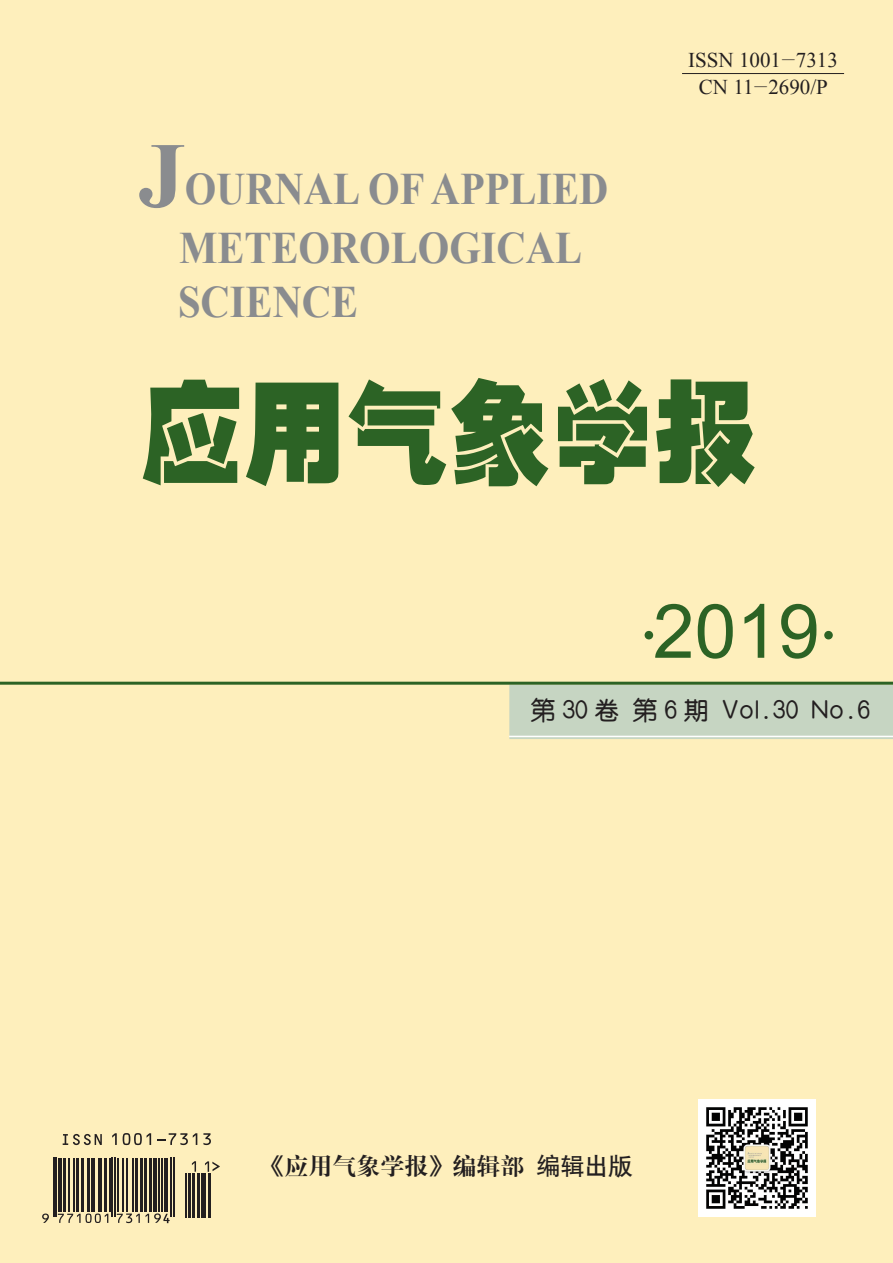
<style>
.page{position:relative;width:893px;height:1263px;background:#feefbc}
.page>*{position:absolute;margin:0;border:0;box-sizing:border-box;transform-origin:0 0}
.t1{font:114px "H Yb 4 gj";color:#2c6325;scale:.9 1}
.t2{font:700 93px "Times New Roman";color:#8a8c8f}
.t3{font:75px "Arial";color:#2c6325}
.t4{font:700 45px "Times New Roman";color:#8a8c8f;scale:.9 1}
.t5{font:25.5px "H Ye 3 gj";color:#231f20}
.t6{font:24px "H Ya 4 gj";color:#231f20}
.t7{font:21px/27px "Times New Roman";color:#231f20;text-align:center}
.s1{font-family:"H Ya 1 gj"}
.s2{font-family:"H Yb 1 gj"}
</style>
<div class="page">
<div style="left:509px;top:685px;width:384px;height:54px;background:#c6d5c2"></div>
<hr style="left:509px;top:736px;width:384px;height:1px;background:#fff">
<hr style="left:0;top:682px;width:893px;height:3px;background:#2c6325">
<div style="left:645px;top:632px;width:7px;height:7px;background:#2c6325;border-radius:50%"></div>
<div style="left:645px;top:631px;width:8px;height:8px;border:2px solid #2c6325;border-radius:50%"></div>
<div style="left:825px;top:632px;width:7px;height:7px;background:#2c6325;border-radius:50%"></div>
<div style="left:824px;top:631px;width:9px;height:8px;border:2px solid #2c6325;border-radius:50%"></div>
<hr style="left:186px;top:1173px;width:1px;height:44px;background:#231f20">
<hr style="left:201px;top:1173px;width:1px;height:44px;background:#231f20">
<hr style="left:188px;top:1173px;width:3px;height:44px;background:#231f20">
<hr style="left:192px;top:1173px;width:2px;height:44px;background:#231f20">
<hr style="left:197px;top:1173px;width:3px;height:44px;background:#231f20">
<hr style="left:204px;top:1173px;width:2px;height:44px;background:#231f20">
<hr style="left:209px;top:1173px;width:2px;height:44px;background:#231f20">
<svg style="left:192px;top:1161px;width:4px;height:11px"></svg>
<svg style="left:205px;top:1161px;width:15px;height:11px"></svg>
<svg style="left:63px;top:1134px;width:39px;height:11px"></svg>
<svg style="left:112px;top:1133px;width:5px;height:12px"></svg>
<svg style="left:123px;top:1133px;width:28px;height:12px"></svg>
<svg style="left:157px;top:1133px;width:40px;height:12px"></svg>
<svg style="left:203px;top:1133px;width:8px;height:12px"></svg>
<hr style="left:53px;top:1158px;width:1px;height:59px;background:#231f20">
<hr style="left:56px;top:1158px;width:1px;height:59px;background:#231f20">
<hr style="left:58px;top:1158px;width:4px;height:53px;background:#231f20">
<hr style="left:63px;top:1158px;width:3px;height:53px;background:#231f20">
<hr style="left:68px;top:1158px;width:2px;height:53px;background:#231f20">
<hr style="left:74px;top:1158px;width:1px;height:53px;background:#231f20">
<hr style="left:76px;top:1158px;width:3px;height:53px;background:#231f20">
<hr style="left:81px;top:1158px;width:3px;height:53px;background:#231f20">
<hr style="left:88px;top:1158px;width:2px;height:53px;background:#231f20">
<hr style="left:91px;top:1158px;width:2px;height:53px;background:#231f20">
<hr style="left:94px;top:1158px;width:1px;height:53px;background:#231f20">
<hr style="left:98px;top:1158px;width:4px;height:53px;background:#231f20">
<hr style="left:158px;top:1158px;width:1px;height:53px;background:#231f20">
<hr style="left:164px;top:1158px;width:4px;height:53px;background:#231f20">
<hr style="left:162px;top:1158px;width:1px;height:53px;background:#231f20">
<hr style="left:104px;top:1158px;width:3px;height:53px;background:#231f20">
<hr style="left:109px;top:1158px;width:2px;height:53px;background:#231f20">
<hr style="left:112px;top:1158px;width:1px;height:59px;background:#231f20">
<hr style="left:114px;top:1158px;width:2px;height:59px;background:#231f20">
<hr style="left:171px;top:1158px;width:1px;height:59px;background:#231f20">
<hr style="left:173px;top:1158px;width:1px;height:59px;background:#231f20">
<hr style="left:117px;top:1158px;width:1px;height:53px;background:#231f20">
<hr style="left:122px;top:1158px;width:1px;height:53px;background:#231f20">
<hr style="left:126px;top:1158px;width:1px;height:53px;background:#231f20">
<hr style="left:132px;top:1158px;width:1px;height:53px;background:#231f20">
<hr style="left:153px;top:1158px;width:4px;height:53px;background:#231f20">
<hr style="left:135px;top:1158px;width:2px;height:53px;background:#231f20">
<hr style="left:140px;top:1158px;width:3px;height:53px;background:#231f20">
<hr style="left:144px;top:1158px;width:2px;height:53px;background:#231f20">
<hr style="left:149px;top:1158px;width:2px;height:53px;background:#231f20">
<svg style="left:42px;top:1213px;width:7px;height:10px"></svg>
<svg style="left:58px;top:1213px;width:50px;height:10px"></svg>
<svg style="left:117px;top:1213px;width:53px;height:10px"></svg>
<hr style="left:682px;top:73px;width:162px;height:1px;background:#231f20">
<img style="left:698px;top:1100px;width:117px;height:117px">
<p class="t2" style="left:138px;top:111px;width:48px">J</p>
<p class="t4" style="left:185px;top:158px;width:472px">OURNAL OF APPLIED</p>
<p class="t4" style="left:179px;top:217px;width:449px">METEOROLOGICAL</p>
<p class="t4" style="left:178px;top:271px;width:202px">SCIENCE</p>
<p class="t7" style="left:688px;top:46px;width:151px">ISSN 1001<span class="s1">-</span>7313<br>CN 11<span class="s1">-</span>2690/P</p>
<p class="t1" style="left:141px;top:376px;width:686px">应用气象学报</p>
<p class="t3" style="left:653px;top:582px;width:168px">2019</p>
<p class="t5" style="left:530px;top:697px;width:341px">第 30 卷 第 6 期 Vol.30 No.6</p>
<p class="t6" style="left:260px;top:1154px;width:373px">《应用气象学报》编辑部<span class="s2">编辑出版</span></p>
</div>
